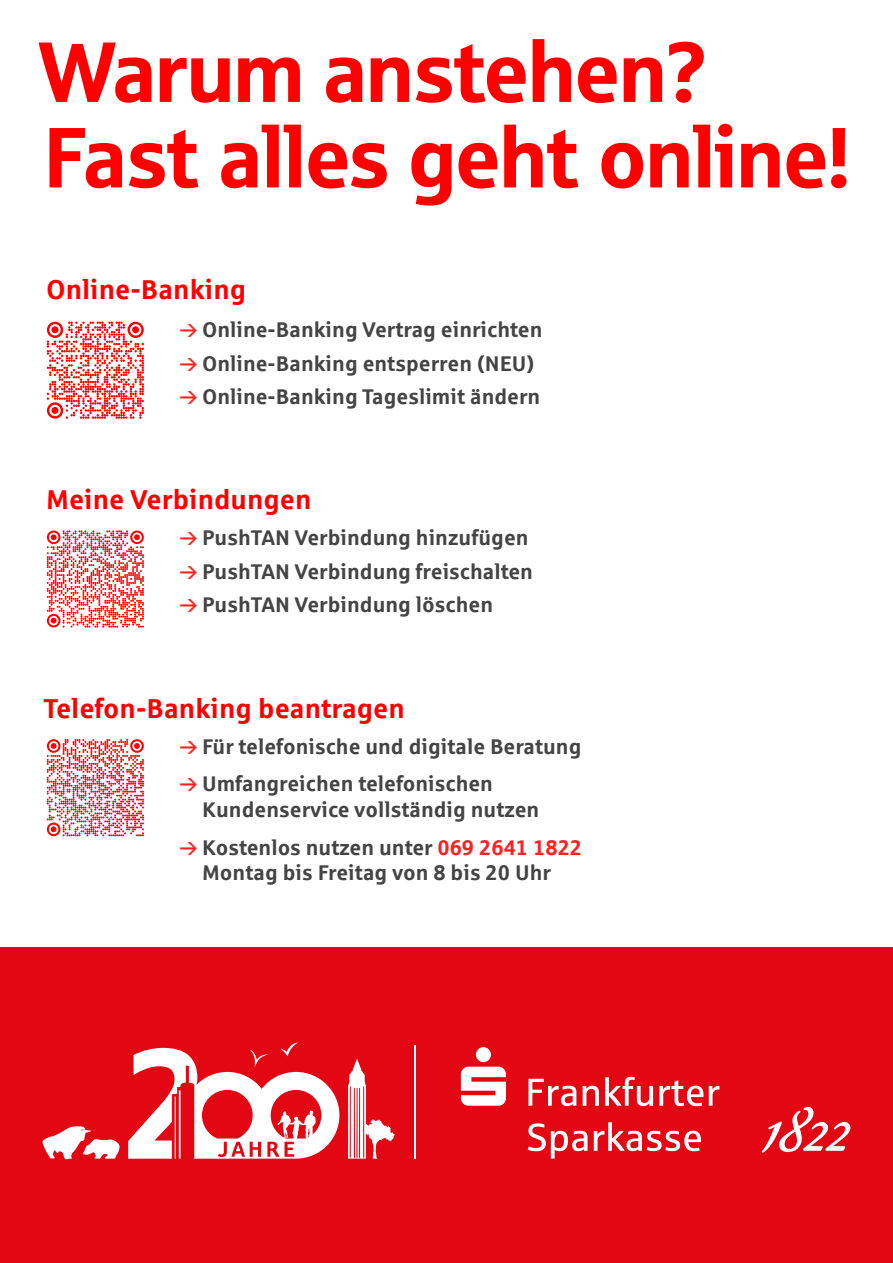
<style>
.page{position:relative;width:893px;height:1263px;background:#fff}
.page>*{position:absolute;margin:0;border:0;box-sizing:border-box;transform-origin:0 0}
.Headline_120_180pt{font:85.5px/85.5px "Sparkasse Head";color:#f00}
.Subline_43_60pt{font:700 27.3px "Sparkasse Rg";color:#f00}
.Subline_43_60pt-2{font:700 21.3px/25.5px "Sparkasse Rg";color:#454444}
.s1{color:#ff2121}
</style>
<div class="page">
<div style="left:0;top:947px;width:893px;height:316px;background:#e30613"></div>
<svg style="left:528px;top:1123px;width:59px;height:35px"></svg>
<svg style="left:594px;top:1122px;width:107px;height:29px"></svg>
<svg style="left:528px;top:1079px;width:48px;height:27px"></svg>
<svg style="left:583px;top:1086px;width:16px;height:20px"></svg>
<svg style="left:605px;top:1077px;width:48px;height:29px"></svg>
<svg style="left:659px;top:1080px;width:44px;height:26px"></svg>
<svg style="left:709px;top:1086px;width:10px;height:20px"></svg>
<svg style="left:761px;top:1107px;width:89px;height:46px"></svg>
<div style="left:476px;top:1047px;width:15px;height:15px;background:#fff;border-radius:50%"></div>
<svg style="left:461px;top:1067px;width:45px;height:39px"></svg>
<svg style="left:43px;top:1126px;width:77px;height:33px"></svg>
<hr style="left:414px;top:1045px;width:2px;height:113px;background:#fff">
<svg style="left:128px;top:1042px;width:211px;height:117px"></svg>
<hr style="left:175px;top:1096px;width:1px;height:63px;background:#fff">
<hr style="left:179px;top:1090px;width:2px;height:69px;background:#fff">
<svg style="left:348px;top:1059px;width:47px;height:100px"></svg>
<svg style="left:47px;top:322px;width:97px;height:97px"></svg>
<div style="left:51px;top:326px;width:7px;height:7px;background:#f00;border-radius:50%"></div>
<div style="left:132px;top:326px;width:7px;height:7px;background:#f00;border-radius:50%"></div>
<div style="left:51px;top:407px;width:7px;height:7px;background:#f00;border-radius:50%"></div>
<svg style="left:47px;top:530px;width:97px;height:98px"></svg>
<svg style="left:47px;top:739px;width:97px;height:97px"></svg>
<p class="Headline_120_180pt" style="left:38px;top:26px;width:813px">Warum anstehen?<br>Fast alles geht online!</p>
<p class="Subline_43_60pt" style="left:46px;top:272px;width:202px">Online-Banking</p>
<p class="Subline_43_60pt-2" style="left:202px;top:316px;width:342px">Online-Banking Vertrag einrichten</p>
<p class="Subline_43_60pt-2" style="left:202px;top:350px;width:334px">Online-Banking entsperren (NEU)</p>
<p class="Subline_43_60pt-2" style="left:202px;top:383px;width:340px">Online-Banking Tageslimit ändern</p>
<p class="Subline_43_60pt" style="left:46px;top:482px;width:267px">Meine Verbindungen</p>
<p class="Subline_43_60pt-2" style="left:202px;top:524px;width:328px">PushTAN Verbindung hinzufügen</p>
<p class="Subline_43_60pt-2" style="left:202px;top:557px;width:332px">PushTAN Verbindung freischalten</p>
<p class="Subline_43_60pt-2" style="left:202px;top:591px;width:293px">PushTAN Verbindung löschen</p>
<p class="Subline_43_60pt" style="left:43px;top:691px;width:363px">Telefon-Banking beantragen</p>
<p class="Subline_43_60pt-2" style="left:202px;top:733px;width:381px">Für telefonische und digitale Beratung</p>
<p class="Subline_43_60pt-2" style="left:202px;top:770px;width:339px">Umfangreichen telefonischen<br>Kundenservice vollständig nutzen</p>
<p class="Subline_43_60pt-2" style="left:202px;top:833px;width:382px">Kostenlos nutzen unter <span class="s1">069 2641 1822<br></span>Montag bis Freitag von 8 bis 20 Uhr</p>
</div>
